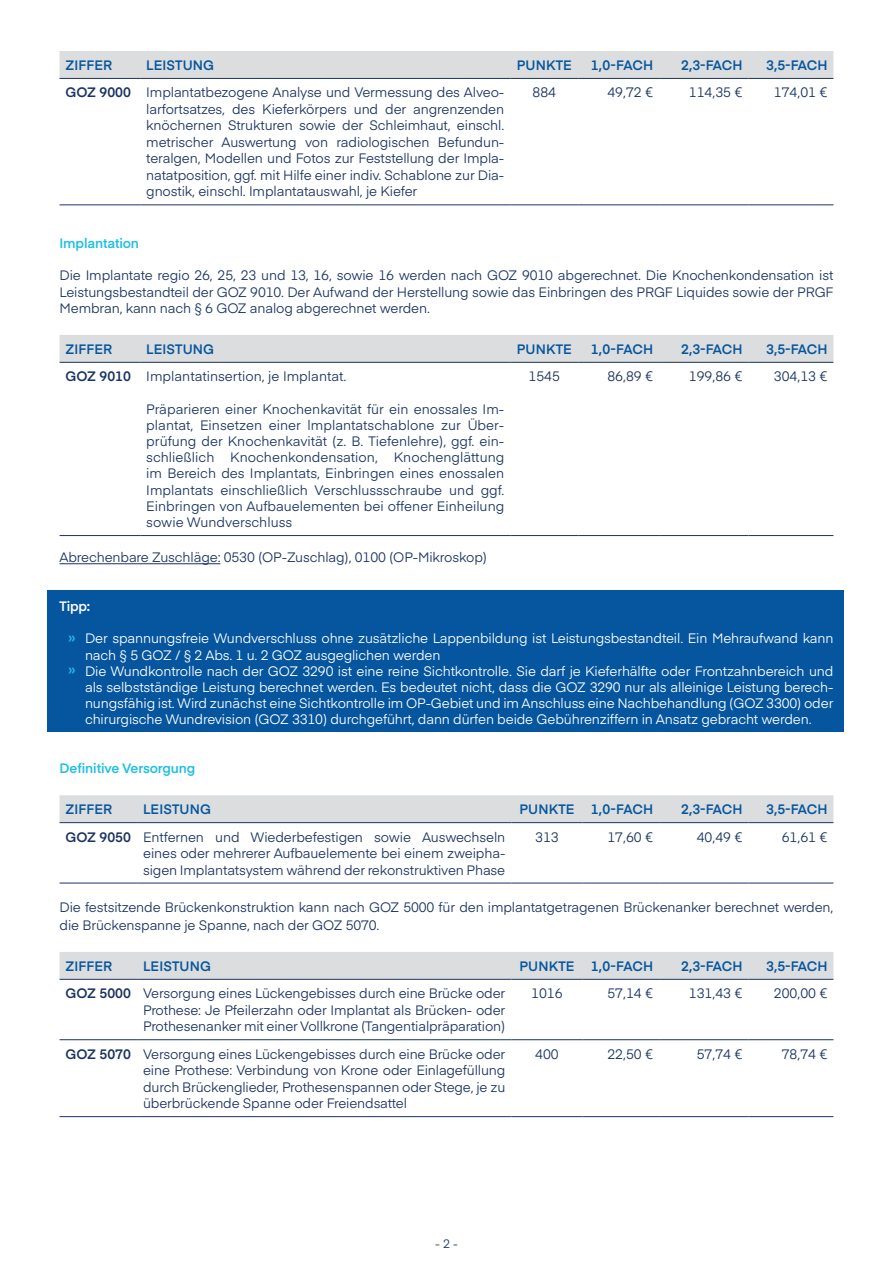
<style>
.page{position:relative;width:893px;height:1263px;background:#fff}
.page>*{position:absolute;margin:0;border:0;box-sizing:border-box;transform-origin:0 0}
.t1{font:13.5px/16.5px "Eina 01";letter-spacing:-.01em;color:#1b3461;text-align:justify}
.t2{font:13.5px "Eina 01";letter-spacing:-.01em;color:#fff}
.t3{font:600 13.5px "Eina 01";letter-spacing:.01em;color:#05569e}
.t4{font:600 13.5px "Eina 01";letter-spacing:-.01em;color:#1ebfe4}
.t5{font:600 13.5px "Eina 01";color:#fff}
.t6{font:12px "Eina 01";color:#1b3461}
.s1{font-weight:600}
.s2{font-weight:600;color:#1ebfe4}
</style>
<div class="page">
<div style="left:47px;top:590px;width:797px;height:141px;background:#05569e"></div>
<hr style="left:60px;top:563px;width:160px;height:1px;background:#1b3461">
<div style="left:60px;top:51px;width:773px;height:27px;background:#dcdddf"></div>
<hr style="left:60px;top:78px;width:80px;height:1px;background:#1b3461">
<hr style="left:140px;top:78px;width:370px;height:1px;background:#1b3461">
<hr style="left:510px;top:78px;width:68px;height:1px;background:#1b3461">
<hr style="left:578px;top:78px;width:81px;height:1px;background:#1b3461">
<hr style="left:659px;top:78px;width:89px;height:1px;background:#1b3461">
<hr style="left:748px;top:78px;width:85px;height:1px;background:#1b3461">
<hr style="left:60px;top:204px;width:80px;height:1px;background:#1b3461">
<hr style="left:140px;top:204px;width:370px;height:1px;background:#1b3461">
<hr style="left:510px;top:204px;width:68px;height:1px;background:#1b3461">
<hr style="left:578px;top:204px;width:81px;height:1px;background:#1b3461">
<hr style="left:659px;top:204px;width:89px;height:1px;background:#1b3461">
<hr style="left:748px;top:204px;width:85px;height:1px;background:#1b3461">
<div style="left:60px;top:335px;width:773px;height:27px;background:#dcdddf"></div>
<hr style="left:60px;top:362px;width:80px;height:1px;background:#1b3461">
<hr style="left:140px;top:362px;width:370px;height:1px;background:#1b3461">
<hr style="left:510px;top:362px;width:68px;height:1px;background:#1b3461">
<hr style="left:578px;top:362px;width:81px;height:1px;background:#1b3461">
<hr style="left:659px;top:362px;width:89px;height:1px;background:#1b3461">
<hr style="left:748px;top:362px;width:85px;height:1px;background:#1b3461">
<hr style="left:60px;top:535px;width:80px;height:1px;background:#1b3461">
<hr style="left:140px;top:535px;width:370px;height:1px;background:#1b3461">
<hr style="left:510px;top:535px;width:68px;height:1px;background:#1b3461">
<hr style="left:578px;top:535px;width:81px;height:1px;background:#1b3461">
<hr style="left:659px;top:535px;width:89px;height:1px;background:#1b3461">
<hr style="left:748px;top:535px;width:85px;height:1px;background:#1b3461">
<div style="left:60px;top:795px;width:773px;height:27px;background:#dcdddf"></div>
<hr style="left:60px;top:822px;width:77px;height:1px;background:#1b3461">
<hr style="left:137px;top:822px;width:374px;height:1px;background:#1b3461">
<hr style="left:511px;top:822px;width:72px;height:1px;background:#1b3461">
<hr style="left:583px;top:822px;width:76px;height:1px;background:#1b3461">
<hr style="left:659px;top:822px;width:89px;height:1px;background:#1b3461">
<hr style="left:748px;top:822px;width:85px;height:1px;background:#1b3461">
<hr style="left:60px;top:882px;width:77px;height:1px;background:#1b3461">
<hr style="left:137px;top:882px;width:374px;height:1px;background:#1b3461">
<hr style="left:511px;top:882px;width:72px;height:1px;background:#1b3461">
<hr style="left:583px;top:882px;width:76px;height:1px;background:#1b3461">
<hr style="left:659px;top:882px;width:89px;height:1px;background:#1b3461">
<hr style="left:748px;top:882px;width:85px;height:1px;background:#1b3461">
<div style="left:60px;top:952px;width:773px;height:27px;background:#dcdddf"></div>
<hr style="left:60px;top:979px;width:77px;height:1px;background:#1b3461">
<hr style="left:137px;top:979px;width:374px;height:1px;background:#1b3461">
<hr style="left:511px;top:979px;width:72px;height:1px;background:#1b3461">
<hr style="left:583px;top:979px;width:76px;height:1px;background:#1b3461">
<hr style="left:659px;top:979px;width:89px;height:1px;background:#1b3461">
<hr style="left:748px;top:979px;width:85px;height:1px;background:#1b3461">
<hr style="left:60px;top:1039px;width:77px;height:1px;background:#1b3461">
<hr style="left:137px;top:1039px;width:374px;height:1px;background:#1b3461">
<hr style="left:511px;top:1039px;width:72px;height:1px;background:#1b3461">
<hr style="left:583px;top:1039px;width:76px;height:1px;background:#1b3461">
<hr style="left:659px;top:1039px;width:89px;height:1px;background:#1b3461">
<hr style="left:748px;top:1039px;width:85px;height:1px;background:#1b3461">
<hr style="left:60px;top:1116px;width:77px;height:1px;background:#1b3461">
<hr style="left:137px;top:1116px;width:374px;height:1px;background:#1b3461">
<hr style="left:511px;top:1116px;width:72px;height:1px;background:#1b3461">
<hr style="left:583px;top:1116px;width:76px;height:1px;background:#1b3461">
<hr style="left:659px;top:1116px;width:89px;height:1px;background:#1b3461">
<hr style="left:748px;top:1116px;width:85px;height:1px;background:#1b3461">
<p class="t3" style="left:66px;top:55px;width:48px">ZIFFER</p>
<p class="t3" style="left:146px;top:55px;width:69px">LEISTUNG</p>
<p class="t3" style="left:517px;top:55px;width:56px">PUNKTE</p>
<p class="t3" style="left:591px;top:55px;width:64px">1,0-FACH</p>
<p class="t3" style="left:681px;top:55px;width:63px">2,3-FACH</p>
<p class="t3" style="left:766px;top:55px;width:63px">3,5-FACH</p>
<p class="t1" style="left:146px;top:83px;width:359px;text-indent:-81px"><span class="s1">GOZ 9000</span> Implantatbezogene Analyse und Vermessung des Alveo&shy;larfortsatzes, des Kieferkörpers und der angrenzenden knöchernen Strukturen sowie der Schleimhaut, einschl. metrischer Auswertung von radiologischen Befundun&shy;teralgen, Modellen und Fotos zur Feststellung der Impla&shy;natatposition, ggf. mit Hilfe einer indiv. Schablone zur Dia&shy;gnostik, einschl. Implantatauswahl, je Kiefer</p>
<p class="t1" style="left:532px;top:83px;width:25px">884</p>
<p class="t1" style="left:607px;top:83px;width:47px">49,72 €</p>
<p class="t1" style="left:689px;top:83px;width:55px">114,35 €</p>
<p class="t1" style="left:774px;top:83px;width:55px">174,01 €</p>
<p class="t4" style="left:60px;top:233px;width:81px">Implantation</p>
<p class="t1" style="left:60px;top:266px;width:775px">Die Implantate regio 26, 25, 23 und 13, 16, sowie 16 werden nach GOZ 9010 abgerechnet. Die Knochenkondensation ist Leistungsbestandteil der GOZ 9010. Der Aufwand der Herstellung sowie das Einbringen des PRGF Liquides sowie der PRGF Membran, kann nach § 6 GOZ analog abgerechnet werden.</p>
<p class="t3" style="left:66px;top:339px;width:48px">ZIFFER</p>
<p class="t3" style="left:146px;top:339px;width:69px">LEISTUNG</p>
<p class="t3" style="left:517px;top:339px;width:56px">PUNKTE</p>
<p class="t3" style="left:591px;top:339px;width:64px">1,0-FACH</p>
<p class="t3" style="left:681px;top:339px;width:63px">2,3-FACH</p>
<p class="t3" style="left:766px;top:339px;width:63px">3,5-FACH</p>
<p class="t1" style="left:66px;top:367px;width:282px"><span class="s1">GOZ 9010</span> Implantatinsertion, je Implantat.</p>
<p class="t1" style="left:146px;top:400px;width:359px">Präparieren einer Knochenkavität für ein enossales Im&shy;plantat, Einsetzen einer lmplantatschablone zur Über&shy;prüfung der Knochenkavität (z. B. Tiefenlehre), ggf. ein&shy;schließlich Knochenkondensation, Knochenglättung im Bereich des Implantats, Einbringen eines enossalen Implantats einschließlich Verschlussschraube und ggf.<br>Einbringen von Aufbauelementen bei offener Einheilung sowie Wundverschluss</p>
<p class="t1" style="left:529px;top:367px;width:33px">1545</p>
<p class="t1" style="left:607px;top:367px;width:47px">86,89 €</p>
<p class="t1" style="left:689px;top:367px;width:55px">199,86 €</p>
<p class="t1" style="left:774px;top:367px;width:55px">304,13 €</p>
<p class="t1" style="left:60px;top:548px;width:429px">Abrechenbare Zuschläge: 0530 (OP-Zuschlag), 0100 (OP-Mikroskop)</p>
<p class="t5" style="left:60px;top:596px;width:32px">Tipp:</p>
<p class="t2" style="left:68px;top:628px;width:767px"><span class="s2">»</span> Der spannungsfreie Wundverschluss ohne zusätzliche Lappenbildung ist Leistungsbestandteil. Ein Mehraufwand kann</p>
<p class="t2" style="left:85px;top:645px;width:357px">nach § 5 GOZ / § 2 Abs. 1 u. 2 GOZ ausgeglichen werden</p>
<p class="t2" style="left:68px;top:661px;width:767px"><span class="s2">»</span> Die Wundkontrolle nach der GOZ 3290 ist eine reine Sichtkontrolle. Sie darf je Kieferhälfte oder Frontzahnbereich und</p>
<p class="t2" style="left:85px;top:677px;width:750px">als selbstständige Leistung berechnet werden. Es bedeutet nicht, dass die GOZ 3290 nur als alleinige Leistung berech-</p>
<p class="t2" style="left:85px;top:693px;width:750px">nungsfähig ist. Wird zunächst eine Sichtkontrolle im OP-Gebiet und im Anschluss eine Nachbehandlung (GOZ 3300) oder</p>
<p class="t2" style="left:85px;top:709px;width:728px">chirurgische Wundrevision (GOZ 3310) durchgeführt, dann dürfen beide Gebührenziffern in Ansatz gebracht werden.</p>
<p class="t4" style="left:60px;top:758px;width:137px">Definitive Versorgung</p>
<p class="t3" style="left:66px;top:799px;width:48px">ZIFFER</p>
<p class="t3" style="left:143px;top:799px;width:69px">LEISTUNG</p>
<p class="t3" style="left:519px;top:799px;width:135px">PUNKTE 1,0-FACH</p>
<p class="t3" style="left:681px;top:799px;width:63px">2,3-FACH</p>
<p class="t3" style="left:766px;top:799px;width:63px">3,5-FACH</p>
<p class="t1" style="left:143px;top:827px;width:364px;text-indent:-78px"><span class="s1">GOZ 9050</span> Entfernen und Wiederbefestigen sowie Auswechseln eines oder mehrerer Aufbauelemente bei einem zweipha&shy;sigen Implantatsystem während der rekonstruktiven Phase</p>
<p class="t1" style="left:535px;top:827px;width:25px">313</p>
<p class="t1" style="left:607px;top:827px;width:47px">17,60 €</p>
<p class="t1" style="left:697px;top:827px;width:47px">40,49 €</p>
<p class="t1" style="left:782px;top:827px;width:47px">61,61 €</p>
<p class="t1" style="left:60px;top:897px;width:775px;line-height:18px">Die festsitzende Brückenkonstruktion kann nach GOZ 5000 für den implantatgetragenen Brückenanker berechnet werden, die Brückenspanne je Spanne, nach der GOZ 5070.</p>
<p class="t3" style="left:66px;top:956px;width:48px">ZIFFER</p>
<p class="t3" style="left:143px;top:956px;width:69px">LEISTUNG</p>
<p class="t3" style="left:519px;top:956px;width:135px">PUNKTE 1,0-FACH</p>
<p class="t3" style="left:681px;top:956px;width:63px">2,3-FACH</p>
<p class="t3" style="left:766px;top:956px;width:63px">3,5-FACH</p>
<p class="t1" style="left:143px;top:984px;width:364px;text-indent:-78px"><span class="s1">GOZ 5000</span> Versorgung eines Lückengebisses durch eine Brücke oder Prothese: Je Pfeilerzahn oder Implantat als Brücken- oder Prothesenanker mit einer Vollkrone (Tangentialpräparation)</p>
<p class="t1" style="left:531px;top:984px;width:33px">1016</p>
<p class="t1" style="left:607px;top:984px;width:47px">57,14 €</p>
<p class="t1" style="left:689px;top:984px;width:55px">131,43 €</p>
<p class="t1" style="left:774px;top:984px;width:55px">200,00 €</p>
<p class="t1" style="left:143px;top:1044px;width:364px;text-indent:-78px"><span class="s1">GOZ 5070</span> Versorgung eines Lückengebisses durch eine Brücke oder eine Prothese: Verbindung von Krone oder Einlagefüllung durch Brückenglieder, Prothesenspannen oder Stege, je zu überbrückende Spanne oder Freiendsattel</p>
<p class="t1" style="left:535px;top:1044px;width:25px">400</p>
<p class="t1" style="left:607px;top:1044px;width:47px">22,50 €</p>
<p class="t1" style="left:697px;top:1044px;width:47px">57,74 €</p>
<p class="t1" style="left:782px;top:1044px;width:47px">78,74 €</p>
<p class="t6" style="left:435px;top:1234px;width:24px">- 2 -</p>
</div>
